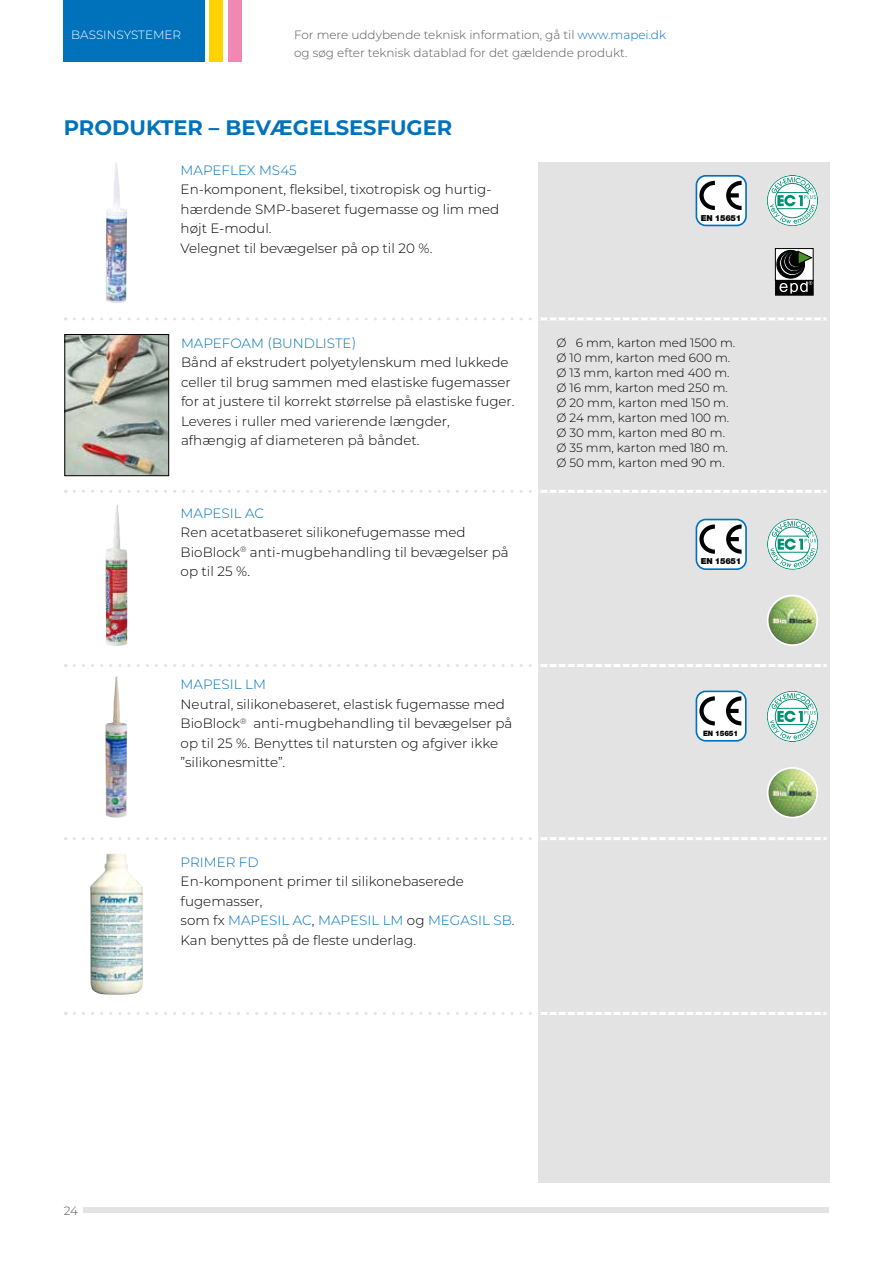
<style>
.page{position:relative;width:893px;height:1263px;background:#fff}
.page>*{position:absolute;margin:0;border:0;box-sizing:border-box;transform-origin:0 0}
.t1{font:700 21px "Montserrat";color:#0072bb}
.t2{font:300 13.5px/19.5px "Montserrat";color:#000}
.t3{font:300 13.5px "Montserrat";color:#0072bb}
.t4{font:300 12px/15px "Montserrat";color:#000}
.t5{font:300 12px/18px "Montserrat";color:#575756}
.t6{font:300 12px "Montserrat";color:#fff}
.t7{font:900 8.25px "Helvetica Neue LTW1 G";letter-spacing:-.03em;color:#000}
.t8{font:900 7.35px "Helvetica Neue LTW1 G";letter-spacing:-.02em;color:#000;scale:.95 1}
.s1{color:#0072bb}
</style>
<div class="page">
<div style="left:64px;top:0;width:141px;height:62px;background:#0072bb"></div>
<div style="left:209px;top:0;width:14px;height:62px;background:#ffd300"></div>
<div style="left:229px;top:0;width:13px;height:62px;background:#f089b1"></div>
<div style="left:84px;top:1208px;width:745px;height:5px;background:#e3e3e3"></div>
<img style="left:66px;top:336px;width:101px;height:138px">
<div style="left:64px;top:334px;width:105px;height:142px;border:1px solid #000"></div>
<div style="left:538px;top:162px;width:291px;height:1020px;background:#e3e3e3"></div>
<svg style="left:74px;top:317px;width:753px;height:3px"></svg>
<svg style="left:74px;top:490px;width:753px;height:3px"></svg>
<svg style="left:74px;top:664px;width:753px;height:3px"></svg>
<svg style="left:74px;top:837px;width:753px;height:3px"></svg>
<svg style="left:74px;top:1012px;width:753px;height:3px"></svg>
<img style="left:90px;top:853px;width:53px;height:142px">
<img style="left:106px;top:162px;width:21px;height:141px">
<svg style="left:767px;top:175px;width:51px;height:51px"></svg>
<div style="left:696px;top:176px;width:50px;height:49px;background:#fff;border-radius:9px"></div>
<div style="left:696px;top:175px;width:51px;height:51px;border:2px solid #0072bb;border-radius:9px"></div>
<svg style="left:699px;top:181px;width:16px;height:29px"></svg>
<svg style="left:726px;top:181px;width:16px;height:29px"></svg>
<img style="left:105px;top:505px;width:22px;height:141px">
<svg style="left:767px;top:518px;width:51px;height:52px"></svg>
<div style="left:696px;top:519px;width:50px;height:50px;background:#fff;border-radius:9px"></div>
<div style="left:696px;top:519px;width:51px;height:51px;border:2px solid #0072bb;border-radius:9px"></div>
<svg style="left:699px;top:524px;width:16px;height:30px"></svg>
<svg style="left:726px;top:524px;width:16px;height:30px"></svg>
<img style="left:105px;top:677px;width:11px;height:139px">
<div style="left:696px;top:691px;width:50px;height:50px;background:#fff;border-radius:9px"></div>
<div style="left:696px;top:690px;width:51px;height:52px;border:2px solid #0072bb;border-radius:9px"></div>
<svg style="left:699px;top:696px;width:16px;height:29px"></svg>
<svg style="left:726px;top:696px;width:15px;height:29px"></svg>
<img style="left:767px;top:770px;width:50px;height:48px">
<div style="left:767px;top:767px;width:51px;height:51px;border:2px solid #fff;border-radius:50%"></div>
<svg style="left:767px;top:691px;width:51px;height:51px"></svg>
<div style="left:775px;top:248px;width:38px;height:32px;border:1px solid #010202"></div>
<div style="left:775px;top:280px;width:38px;height:15px;border:1px solid #010202"></div>
<svg style="left:776px;top:250px;width:36px;height:44px;background:#5b5f5b"></svg>
<img style="left:767px;top:596px;width:50px;height:47px">
<div style="left:767px;top:595px;width:51px;height:51px;border:2px solid #fff;border-radius:50%"></div>
<p class="t6" style="left:71px;top:27px;width:111px">BASSINSYSTEMER</p>
<p class="t5" style="left:294px;top:26px;width:373px">For mere uddybende teknisk information, gå til <span class="s1">www.mapei.dk </span>og søg efter teknisk datablad for det gældende produkt.</p>
<h1 class="t1" style="left:64px;top:113px;width:390px">PRODUKTER – BEVÆGELSESFUGER</h1>
<p class="t3" style="left:181px;top:161px;width:118px">MAPEFLEX MS45</p>
<p class="t2" style="left:181px;top:179px;width:320px">En-komponent, fleksibel, tixotropisk og hurtig&shy;hærdende SMP-baseret fugemasse og lim med højt E-modul.<br>Velegnet til bevægelser på op til 20 %.</p>
<p class="t3" style="left:181px;top:334px;width:177px">MAPEFOAM (BUNDLISTE)</p>
<p class="t2" style="left:181px;top:352px;width:335px">Bånd af ekstrudert polyetylenskum med lukkede celler til brug sammen med elastiske fugemasser for at justere til korrekt størrelse på elastiske fuger.<br>Leveres i ruller med varierende længder, afhængig af diameteren på båndet.</p>
<p class="t3" style="left:181px;top:504px;width:85px">MAPESIL AC</p>
<p class="t2" style="left:181px;top:522px;width:330px">Ren acetatbaseret silikonefugemasse med<br>BioBlock<sup>®</sup> anti-mugbehandling til bevægelser på op til 25 %.</p>
<p class="t3" style="left:181px;top:675px;width:87px">MAPESIL LM</p>
<p class="t2" style="left:181px;top:694px;width:333px">Neutral, silikonebaseret, elastisk fugemasse med BioBlock<sup>®</sup> anti-mugbehandling til bevægelser på op til 25 %. Benyttes til natursten og afgiver ikke ”silikonesmitte”.</p>
<p class="t3" style="left:181px;top:853px;width:80px">PRIMER FD</p>
<p class="t2" style="left:181px;top:871px;width:335px">En-komponent primer til silikonebaserede fugemasser,<br>som fx <span class="s1">MAPESIL AC</span>, <span class="s1">MAPESIL LM</span> og <span class="s1">MEGASIL SB</span>.<br>Kan benyttes på de fleste underlag.</p>
<p class="t7" style="left:701px;top:213px;width:42px">EN 15651</p>
<p class="t4" style="left:556px;top:335px;width:180px">Ø 6 mm, karton med 1500 m.<br>Ø 10 mm, karton med 600 m.<br>Ø 13 mm, karton med 400 m.<br>Ø 16 mm, karton med 250 m.<br>Ø 20 mm, karton med 150 m.<br>Ø 24 mm, karton med 100 m.<br>Ø 30 mm, karton med 80 m.<br>Ø 35 mm, karton med 180 m.<br>Ø 50 mm, karton med 90 m.</p>
<p class="t7" style="left:701px;top:556px;width:42px">EN 15651</p>
<p class="t8" style="left:703px;top:728px;width:38px">EN 15651</p>
<p class="t5" style="left:64px;top:1201px;width:16px">24</p>
</div>
